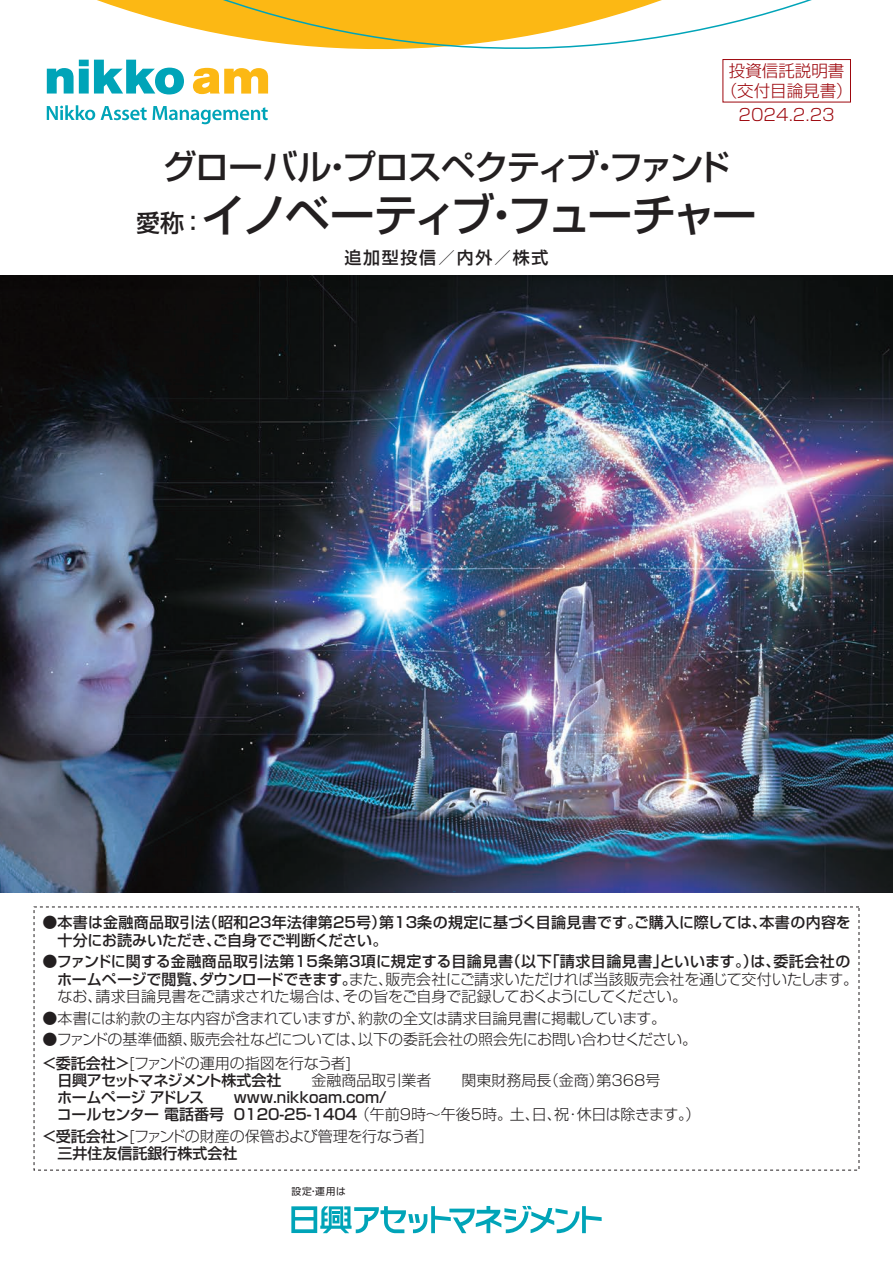
<style>
.page{position:relative;width:893px;height:1263px;background:#fff}
.page>*{position:absolute;margin:0;border:0;box-sizing:border-box;transform-origin:0 0}
.t1{font:500 45px "Shin Go Pro";letter-spacing:-.095em;color:#231f20}
.t2{font:500 34.5px "Shin Go Pro";letter-spacing:-.055em;color:#231f20}
.t3{font:500 16.95px "Shin Go Pro";letter-spacing:.1em;color:#231f20}
.t4{font:300 16.5px/19.5px "Shin Go Pro";color:#9d070d;text-align:center}
.t5{font:300 15px/17.2px "Shin Go Pro";letter-spacing:-.01em;color:#231f20}
.t6{font:500 15px/17.2px "Shin Go Pro";color:#231f20}
.t7{font:500 15px/17.2px "Shin Go Pro";letter-spacing:-.035em;color:#231f20}
.t8{font:300 15px/17.2px "Shin Go Pro";letter-spacing:-.03em;color:#231f20}
.t9{font:9.75px "Shin Go Pro";color:#231f20}
.s1{font-size:24px}
.s2{font-weight:300}
.s3{font-weight:500}
</style>
<div class="page">
<img style="left:0;top:276px;width:893px;height:616px">
<svg style="left:291px;top:1206px;width:311px;height:27px"></svg>
<svg style="left:46px;top:0;width:805px;height:125px"></svg>
<svg style="left:47px;top:60px;width:137px;height:34px"></svg>
<svg style="left:193px;top:68px;width:75px;height:26px"></svg>
<svg style="left:47px;top:105px;width:48px;height:15px"></svg>
<svg style="left:101px;top:106px;width:167px;height:18px"></svg>
<div style="left:723px;top:59px;width:128px;height:43px;border:1px solid #9d070d"></div>
<p class="t4" style="left:721px;top:59px;width:134px">投資信託説明書（交付目論見書）</p>
<p class="t4" style="left:739px;top:103px;width:98px">2024.2.23</p>
<h2 class="t2" style="left:162px;top:138px;width:570px">グローバル・プロスペクティブ・ファンド</h2>
<h1 class="t1" style="left:136px;top:178px;width:622px"><span class="s1">愛称：</span>イノベーティブ・フューチャー</h1>
<p class="t3" style="left:344px;top:243px;width:206px">追加型投信／内外／株式</p>
<p class="t6" style="left:58px;top:912px;width:795px;text-indent:-15px"><span class="s2">●</span>本書は金融商品取引法（昭和23年法律第25号）第13条の規定に基づく目論見書です。ご購入に際しては、本書の内容を十分にお読みいただき、ご自身でご判断ください。</p>
<p class="t5" style="left:57px;top:951px;width:802px;text-indent:-15px">●<span class="s3">ファンドに関する金融商品取引法第15条第3項に規定する目論見書（以下「請求目論見書」といいます。）は、委託会社のホームページで閲覧、ダウンロードできます。</span>また、販売会社にご請求いただければ当該販売会社を通じて交付いたします。なお、請求目論見書をご請求された場合は、その旨をご自身で記録しておくようにしてください。</p>
<p class="t5" style="left:43px;top:1007px;width:625px">●本書には約款の主な内容が含まれていますが、約款の全文は請求目論見書に掲載しています。</p>
<p class="t5" style="left:42px;top:1026px;width:656px;line-height:23.2px">●ファンドの基準価額、販売会社などについては、以下の委託会社の照会先にお問い合わせください。<span class="s3">＜委託会社＞</span>[ファンドの運用の指図を行なう者]</p>
<p class="t7" style="left:43px;top:1070px;width:620px;text-indent:15px">日興アセットマネジメント株式会社<span class="s2">　　金融商品取引業者　　関東財務局長（金商）第368号</span>　ホームページ アドレス</p>
<p class="t6" style="left:43px;top:1087px;width:659px;text-indent:191px">www.nikkoam.com/<br>　コールセンター 電話番号 0120-25-1404 <span class="s2">（午前9時～午後5時。土、日、祝・休日は除きます。）</span></p>
<p class="t8" style="left:58px;top:1126px;width:378px;text-indent:-15px"><span class="s3">＜受託会社＞</span>[ファンドの財産の保管および管理を行なう者］<span class="s3">三井住友信託銀行株式会社</span></p>
<p class="t9" style="left:291px;top:1183px;width:56px">設定・運用は</p>
</div>
